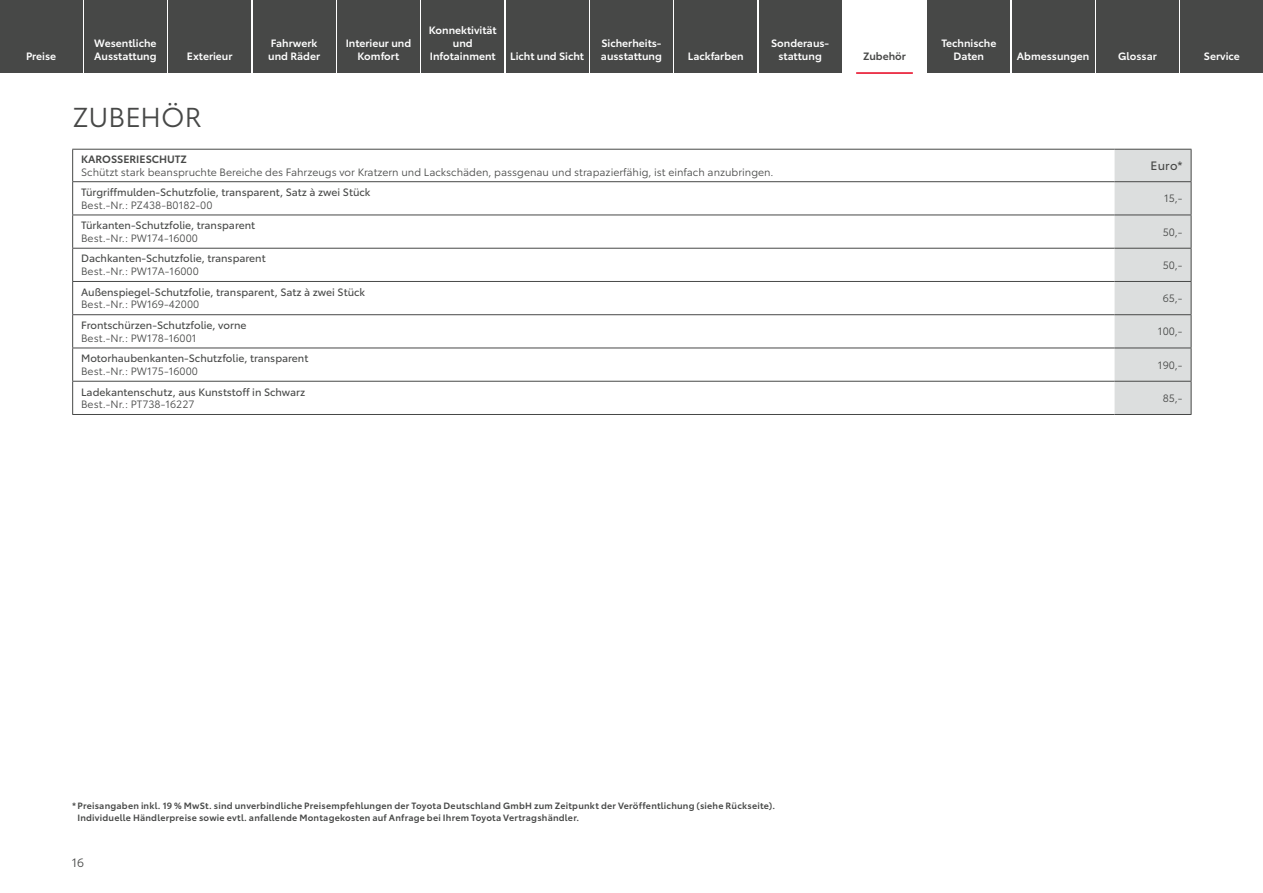
<style>
.page{position:relative;width:1263px;height:893px;background:#fff}
.page>*{position:absolute;margin:0;border:0;box-sizing:border-box;transform-origin:0 0}
.t1{font:27px "Toyota Type";color:#474847}
._1_Kopfzeile_rechts{font:12px "Toyota Type";color:#474847}
.t2{font:12px "Toyota Type";color:#474847}
._1_Inhalt_links_b{font:10.5px "Toyota Type";color:#474847}
._1_Inhalt_links{font:10.5px "Toyota Type";color:#474847}
._1_Verlinkung{font:600 10.5px/12.6px "Toyota Type";color:#fff;text-align:center}
._1_Inhalt_rechts{font:10.5px "Toyota Type";color:#474847}
._1_Inhalt_Versal_lin{font:600 10.5px "Toyota Type";color:#474847}
._1_Verlinkung_aktuel{font:600 10.5px "Toyota Type";color:#474847}
.t3{font:600 9px/12px "Toyota Type";letter-spacing:.025em;color:#474847}
</style>
<div class="page">
<svg style="left:73px;top:150px;width:1041px;height:264px"></svg>
<div style="left:1114px;top:150px;width:77px;height:264px;background:#dcdede"></div>
<hr style="left:72px;top:149px;width:1042px;height:1px;background:#474847">
<hr style="left:72px;top:150px;width:1px;height:31px;background:#474847">
<hr style="left:1114px;top:149px;width:77px;height:1px;background:#474847">
<hr style="left:1191px;top:150px;width:1px;height:31px;background:#474847">
<hr style="left:72px;top:182px;width:1px;height:33px;background:#474847">
<hr style="left:1191px;top:182px;width:1px;height:33px;background:#474847">
<hr style="left:72px;top:215px;width:1px;height:33px;background:#474847">
<hr style="left:1191px;top:215px;width:1px;height:33px;background:#474847">
<hr style="left:72px;top:249px;width:1px;height:32px;background:#474847">
<hr style="left:1191px;top:249px;width:1px;height:32px;background:#474847">
<hr style="left:72px;top:282px;width:1px;height:32px;background:#474847">
<hr style="left:1191px;top:282px;width:1px;height:32px;background:#474847">
<hr style="left:72px;top:315px;width:1px;height:33px;background:#474847">
<hr style="left:1191px;top:315px;width:1px;height:33px;background:#474847">
<hr style="left:72px;top:348px;width:1px;height:33px;background:#474847">
<hr style="left:1191px;top:348px;width:1px;height:33px;background:#474847">
<hr style="left:72px;top:382px;width:1px;height:32px;background:#474847">
<hr style="left:1191px;top:382px;width:1px;height:32px;background:#474847">
<hr style="left:72px;top:414px;width:1042px;height:1px;background:#474847">
<hr style="left:1114px;top:414px;width:77px;height:1px;background:#474847">
<hr style="left:72px;top:181px;width:1042px;height:1px;background:#474847">
<hr style="left:1114px;top:181px;width:77px;height:1px;background:#474847">
<hr style="left:72px;top:215px;width:1042px;height:1px;background:#474847">
<hr style="left:1114px;top:215px;width:77px;height:1px;background:#474847">
<hr style="left:72px;top:248px;width:1042px;height:1px;background:#474847">
<hr style="left:1114px;top:248px;width:77px;height:1px;background:#474847">
<hr style="left:72px;top:281px;width:1042px;height:1px;background:#474847">
<hr style="left:1114px;top:281px;width:77px;height:1px;background:#474847">
<hr style="left:72px;top:314px;width:1042px;height:1px;background:#474847">
<hr style="left:1114px;top:314px;width:77px;height:1px;background:#474847">
<hr style="left:72px;top:348px;width:1042px;height:1px;background:#474847">
<hr style="left:1114px;top:348px;width:77px;height:1px;background:#474847">
<hr style="left:72px;top:381px;width:1042px;height:1px;background:#474847">
<hr style="left:1114px;top:381px;width:77px;height:1px;background:#474847">
<div style="left:0;top:0;width:82px;height:72px;background:#474847"></div>
<div style="left:84px;top:0;width:83px;height:72px;background:#474847"></div>
<div style="left:169px;top:0;width:82px;height:72px;background:#474847"></div>
<div style="left:253px;top:0;width:82px;height:72px;background:#474847"></div>
<div style="left:337px;top:0;width:83px;height:72px;background:#474847"></div>
<div style="left:422px;top:0;width:82px;height:72px;background:#474847"></div>
<div style="left:506px;top:0;width:82px;height:72px;background:#474847"></div>
<div style="left:590px;top:0;width:83px;height:72px;background:#474847"></div>
<div style="left:675px;top:0;width:82px;height:72px;background:#474847"></div>
<div style="left:759px;top:0;width:82px;height:72px;background:#474847"></div>
<hr style="left:856px;top:72px;width:57px;height:2px;background:#e7001d">
<div style="left:928px;top:0;width:82px;height:72px;background:#474847"></div>
<div style="left:1012px;top:0;width:82px;height:72px;background:#474847"></div>
<div style="left:1096px;top:0;width:82px;height:72px;background:#474847"></div>
<div style="left:1181px;top:0;width:82px;height:72px;background:#474847"></div>
<p class="_1_Verlinkung" style="left:26px;top:49px;width:32px">Preise</p>
<p class="_1_Verlinkung" style="left:94px;top:36px;width:64px;text-align:left">Wesentliche<br>Ausstattung</p>
<p class="_1_Verlinkung" style="left:187px;top:49px;width:47px">Exterieur</p>
<p class="_1_Verlinkung" style="left:268px;top:36px;width:53px;text-align:left">Fahrwerk und Räder</p>
<p class="_1_Verlinkung" style="left:346px;top:36px;width:67px">Interieur und<br>Komfort</p>
<p class="_1_Verlinkung" style="left:429px;top:23px;width:69px">Konnektivität und<br>Infotainment</p>
<p class="_1_Verlinkung" style="left:510px;top:49px;width:75px">Licht und Sicht</p>
<p class="_1_Verlinkung" style="left:601px;top:36px;width:63px;text-align:left">Sicherheits&shy;ausstattung</p>
<p class="_1_Verlinkung" style="left:688px;top:49px;width:57px">Lackfarben</p>
<p class="_1_Verlinkung" style="left:771px;top:36px;width:60px">Sonderaus&shy;stattung</p>
<h1 class="t1" style="left:72px;top:97px;width:131px">ZUBEHÖR</h1>
<p class="_1_Inhalt_Versal_lin" style="left:81px;top:151px;width:107px">KAROSSERIESCHUTZ</p>
<p class="_1_Inhalt_links" style="left:81px;top:164px;width:694px">Schützt stark beanspruchte Bereiche des Fahrzeugs vor Kratzern und Lackschäden, passgenau und strapazierfähig, ist einfach anzubringen.</p>
<p class="_1_Inhalt_links_b" style="left:81px;top:184px;width:291px">Türgriffmulden-Schutzfolie, transparent, Satz à zwei Stück</p>
<p class="_1_Inhalt_links" style="left:81px;top:197px;width:133px">Best.-Nr.: PZ438-B0182-00</p>
<p class="_1_Inhalt_links_b" style="left:81px;top:218px;width:176px">Türkanten-Schutzfolie, transparent</p>
<p class="_1_Inhalt_links" style="left:81px;top:230px;width:118px">Best.-Nr.: PW174-16000</p>
<p class="_1_Inhalt_links_b" style="left:81px;top:251px;width:186px">Dachkanten-Schutzfolie, transparent</p>
<p class="_1_Inhalt_links" style="left:81px;top:264px;width:119px">Best.-Nr.: PW17A-16000</p>
<p class="_1_Inhalt_links_b" style="left:81px;top:284px;width:286px">Außenspiegel-Schutzfolie, transparent, Satz à zwei Stück</p>
<p class="_1_Inhalt_links" style="left:81px;top:297px;width:120px">Best.-Nr.: PW169-42000</p>
<p class="_1_Inhalt_links_b" style="left:81px;top:317px;width:167px">Frontschürzen-Schutzfolie, vorne</p>
<p class="_1_Inhalt_links" style="left:81px;top:330px;width:117px">Best.-Nr.: PW178-16001</p>
<p class="_1_Inhalt_links_b" style="left:81px;top:351px;width:229px">Motorhaubenkanten-Schutzfolie, transparent</p>
<p class="_1_Inhalt_links" style="left:81px;top:363px;width:118px">Best.-Nr.: PW175-16000</p>
<p class="_1_Inhalt_links_b" style="left:81px;top:384px;width:226px">Ladekantenschutz, aus Kunststoff in Schwarz</p>
<p class="_1_Inhalt_links" style="left:81px;top:397px;width:115px">Best.-Nr.: PT738-16227</p>
<p class="_1_Verlinkung_aktuel" style="left:863px;top:48px;width:44px">Zubehör</p>
<p class="_1_Verlinkung" style="left:941px;top:36px;width:56px">Technische<br>Daten</p>
<p class="_1_Verlinkung" style="left:1017px;top:49px;width:74px">Abmessungen</p>
<p class="_1_Verlinkung" style="left:1118px;top:49px;width:40px">Glossar</p>
<p class="_1_Verlinkung" style="left:1204px;top:49px;width:37px">Service</p>
<p class="_1_Kopfzeile_rechts" style="left:1150px;top:157px;width:34px">Euro*</p>
<p class="_1_Inhalt_rechts" style="left:1164px;top:191px;width:20px">15,-</p>
<p class="_1_Inhalt_rechts" style="left:1163px;top:224px;width:21px">50,-</p>
<p class="_1_Inhalt_rechts" style="left:1163px;top:257px;width:21px">50,-</p>
<p class="_1_Inhalt_rechts" style="left:1163px;top:291px;width:21px">65,-</p>
<p class="_1_Inhalt_rechts" style="left:1158px;top:324px;width:26px">100,-</p>
<p class="_1_Inhalt_rechts" style="left:1158px;top:357px;width:26px">190,-</p>
<p class="_1_Inhalt_rechts" style="left:1163px;top:390px;width:21px">85,-</p>
<p class="t3" style="left:77px;top:799px;width:699px;text-indent:-5px">* Preisangaben inkl. 19 % MwSt. sind unverbindliche Preisempfehlungen der Toyota Deutschland GmbH zum Zeitpunkt der Veröffentlichung (siehe Rückseite).<br>Individuelle Händlerpreise sowie evtl. anfallende Montagekosten auf Anfrage bei Ihrem Toyota Vertragshändler.</p>
<p class="t2" style="left:72px;top:854px;width:14px">16</p>
</div>
